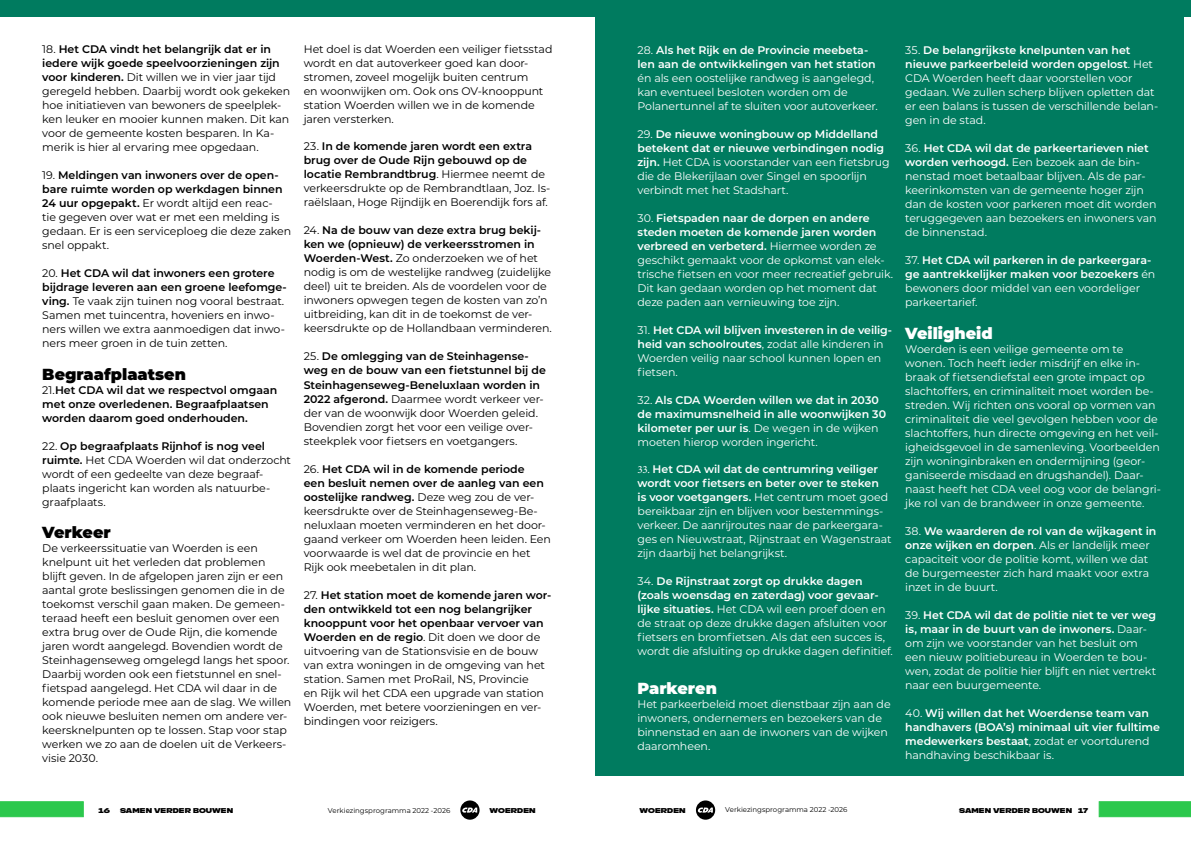
<style>
.page{position:relative;width:1191px;height:842px;background:#fff}
.page>*{position:absolute;margin:0;border:0;box-sizing:border-box;transform-origin:0 0}
.t1{font:900 16px "Montserrat";color:#000}
.t2{font:900 16px "Montserrat";color:#fff}
.t3{font:11px/14px "Montserrat";letter-spacing:-.01em;color:#000}
.t4{font:11px/14px "Montserrat";letter-spacing:-.01em;color:#fff}
.t5{font:600 11px/14px "Montserrat";letter-spacing:-.005em;color:#fff}
.t6{font:600 11px/14px "Montserrat";color:#000}
.t7{font:7px "Montserrat";color:#000}
.t8{font:7px "Rifton Norm";letter-spacing:.015em;color:#000}
.s1{font-weight:600}
.s2{font-weight:400}
.s3{font-family:"Minion Pro"}
</style>
<div class="page">
<svg style="left:460px;top:800px;width:19px;height:20px"></svg>
<svg style="left:462px;top:807px;width:15px;height:6px"></svg>
<svg style="left:0;top:801px;width:84px;height:16px"></svg>
<div style="left:696px;top:800px;width:19px;height:20px;background:#000;border-radius:50%"></div>
<svg style="left:698px;top:807px;width:15px;height:6px"></svg>
<div style="left:1098px;top:801px;width:93px;height:16px;background:#2cc84d;border:1px solid #2cc84d"></div>
<div style="left:0;top:0;width:1191px;height:17px;background:#007b5f"></div>
<div style="left:595px;top:0;width:588px;height:775px;background:#007b5f"></div>
<p class="t3" style="left:42px;top:42px;width:249px">18. <span class="s1">Het CDA vindt het belangrijk dat er in iedere wijk goede speelvoorzieningen zijn voor kinderen.</span> Dit willen we in vier jaar tijd geregeld hebben. Daarbij wordt ook gekeken hoe initiatieven van bewoners de speelplek&shy;ken leuker en mooier kunnen maken. Dit kan voor de gemeente kosten besparen. In Ka&shy;merik is hier al ervaring mee opgedaan.</p>
<p class="t3" style="left:42px;top:168px;width:250px">19. <span class="s1">Meldingen van inwoners over de open&shy;bare ruimte worden op werkdagen binnen 24 uur opgepakt.</span> Er wordt altijd een reac-<br>tie gegeven over wat er met een melding is gedaan. Er is een serviceploeg die deze zaken snel oppakt.</p>
<p class="t3" style="left:42px;top:266px;width:246px">20. <span class="s1">Het CDA wil dat inwoners een grotere bijdrage leveren aan een groene leefomge&shy;ving.</span> Te vaak zijn tuinen nog vooral bestraat.<br>Samen met tuincentra, hoveniers en inwo&shy;ners willen we extra aanmoedigen dat inwo&shy;ners meer groen in de tuin zetten.</p>
<h1 class="t1" style="left:42px;top:362px;width:145px">Begraafplaatsen</h1>
<p class="t6" style="left:42px;top:382px;width:236px"><span class="s2">21.</span>Het CDA wil dat we respectvol omgaan met onze overledenen. Begraafplaatsen worden daarom goed onderhouden.</p>
<p class="t3" style="left:42px;top:438px;width:250px">22. <span class="s1">Op begraafplaats Rijnhof is nog veel ruimte.</span> Het CDA Woerden wil dat onderzocht wordt of een gedeelte van deze begraaf&shy;plaats ingericht kan worden als natuurbe&shy;graafplaats.</p>
<h1 class="t1" style="left:42px;top:520px;width:70px">Verkeer</h1>
<p class="t3" style="left:42px;top:541px;width:250px">De verkeerssituatie van Woerden is een knelpunt uit het verleden dat problemen blijft geven. In de afgelopen jaren zijn er een aantal grote beslissingen genomen die in de toekomst verschil gaan maken. De gemeen&shy;teraad heeft een besluit genomen over een extra brug over de Oude Rijn, die komende jaren wordt aangelegd. Bovendien wordt de Steinhagenseweg omgelegd langs het spoor.<br>Daarbij worden ook een fietstunnel en snel&shy;fietspad aangelegd. Het CDA wil daar in de komende periode mee aan de slag. We willen ook nieuwe besluiten nemen om andere ver&shy;keersknelpunten op te lossen. Stap voor stap werken we zo aan de doelen uit de Verkeers&shy;visie 2030.</p>
<p class="t3" style="left:304px;top:42px;width:250px">Het doel is dat Woerden een veiliger fietsstad wordt en dat autoverkeer goed kan door&shy;stromen, zoveel mogelijk buiten centrum<br>en woonwijken om. Ook ons OV-knooppunt station Woerden willen we in de komende jaren versterken.</p>
<p class="t3" style="left:304px;top:139px;width:248px">23. <span class="s1">In de komende jaren wordt een extra brug over de Oude Rijn gebouwd op de locatie Rembrandtbrug</span>. Hiermee neemt de verkeersdrukte op de Rembrandtlaan, Joz. Is&shy;raëlslaan, Hoge Rijndijk en Boerendijk fors af.</p>
<p class="t3" style="left:304px;top:223px;width:250px">24. <span class="s1">Na de bouw van deze extra brug bekij&shy;ken we (opnieuw) de verkeersstromen in Woerden-West.</span> Zo onderzoeken we of het nodig is om de westelijke randweg (zuidelijke deel) uit te breiden. Als de voordelen voor de inwoners opwegen tegen de kosten van zo’n uitbreiding, kan dit in de toekomst de ver&shy;keersdrukte op de Hollandbaan verminderen.</p>
<p class="t3" style="left:304px;top:349px;width:244px">25. <span class="s1">De omlegging van de Steinhagense&shy;weg en de bouw van een fietstunnel bij de Steinhagenseweg-Beneluxlaan worden in 2022 afgerond.</span> Daarmee wordt verkeer ver&shy;der van de woonwijk door Woerden geleid.<br>Bovendien zorgt het voor een veilige over&shy;steekplek voor fietsers en voetgangers.</p>
<p class="t3" style="left:304px;top:461px;width:249px">26. <span class="s1">Het CDA wil in de komende periode<br>een besluit nemen over de aanleg van een oostelijke randweg.</span> Deze weg zou de ver&shy;keersdrukte over de Steinhagenseweg-Be&shy;neluxlaan moeten verminderen en het door&shy;gaand verkeer om Woerden heen leiden. Een voorwaarde is wel dat de provincie en het Rijk ook meebetalen in dit plan.</p>
<p class="t3" style="left:304px;top:587px;width:249px">27. <span class="s1">Het station moet de komende jaren wor&shy;den ontwikkeld tot een nog belangrijker knooppunt voor het openbaar vervoer van Woerden en de regio</span>. Dit doen we door de uitvoering van de Stationsvisie en de bouw van extra woningen in de omgeving van het station. Samen met ProRail, NS, Provincie<br>en Rijk wil het CDA een upgrade van station Woerden, met betere voorzieningen en ver&shy;bindingen voor reizigers.</p>
<p class="t5" style="left:637px;top:43px;width:240px"><span class="s2">28.</span> Als het Rijk en de Provincie meebeta&shy;len aan de ontwikkelingen van het station</p>
<p class="t4" style="left:637px;top:71px;width:242px">én als een oostelijke randweg is aangelegd, kan eventueel besloten worden om de<br>Polanertunnel af te sluiten voor autoverkeer.</p>
<p class="t4" style="left:637px;top:127px;width:254px">29. <span class="s1">De nieuwe woningbouw op Middelland betekent dat er nieuwe verbindingen nodig zijn.</span> Het CDA is voorstander van een fietsbrug die de Blekerijlaan over Singel en spoorlijn verbindt met het Stadshart.</p>
<p class="t4" style="left:637px;top:211px;width:257px">30. <span class="s1">Fietspaden naar de dorpen en andere steden moeten de komende jaren worden verbreed en verbeterd.</span> Hiermee worden ze geschikt gemaakt voor de opkomst van elek&shy;trische fietsen en voor meer recreatief gebruik.<br>Dit kan gedaan worden op het moment dat deze paden aan vernieuwing toe zijn.</p>
<p class="t4" style="left:637px;top:323px;width:256px">31. <span class="s1">Het CDA wil blijven investeren in de veilig&shy;heid van schoolroutes</span>, zodat alle kinderen in Woerden veilig naar school kunnen lopen en fietsen.</p>
<p class="t5" style="left:637px;top:393px;width:250px"><span class="s2">32.</span> Als CDA Woerden willen we dat in 2030 de maximumsnelheid in alle woonwijken 30 kilometer per uur is<span class="s2">. De wegen in de wijken moeten hierop worden ingericht.</span></p>
<p class="t4" style="left:637px;top:462px;width:256px"><span class="s3">33.</span> <span class="s1">Het CDA wil dat de centrumring veiliger wordt voor fietsers en beter over te steken<br>is voor voetgangers.</span> Het centrum moet goed bereikbaar zijn en blijven voor bestemmings&shy;verkeer. De aanrijroutes naar de parkeergara&shy;ges en Nieuwstraat, Rijnstraat en Wagenstraat zijn daarbij het belangrijkst.</p>
<p class="t4" style="left:637px;top:574px;width:257px">34. <span class="s1">De Rijnstraat zorgt op drukke dagen (zoals woensdag en zaterdag) voor gevaar&shy;lijke situaties.</span> Het CDA wil een proef doen en de straat op deze drukke dagen afsluiten voor fietsers en bromfietsen. Als dat een succes is, wordt die afsluiting op drukke dagen definitief.</p>
<h1 class="t2" style="left:637px;top:676px;width:81px">Parkeren</h1>
<p class="t4" style="left:637px;top:696px;width:255px">Het parkeerbeleid moet dienstbaar zijn aan de inwoners, ondernemers en bezoekers van de binnenstad en aan de inwoners van de wijken daaromheen.</p>
<p class="t4" style="left:905px;top:43px;width:254px">35. <span class="s1">De belangrijkste knelpunten van het nieuwe parkeerbeleid worden opgelost</span>. Het CDA Woerden heeft daar voorstellen voor gedaan. We zullen scherp blijven opletten dat er een balans is tussen de verschillende belan&shy;gen in de stad.</p>
<p class="t4" style="left:905px;top:141px;width:253px">36. <span class="s1">Het CDA wil dat de parkeertarieven niet worden verhoogd.</span> Een bezoek aan de bin&shy;nenstad moet betaalbaar blijven. Als de par&shy;keerinkomsten van de gemeente hoger zijn dan de kosten voor parkeren moet dit worden teruggegeven aan bezoekers en inwoners van de binnenstad.</p>
<p class="t5" style="left:905px;top:253px;width:252px"><span class="s2">37.</span> Het CDA wil parkeren in de parkeergara&shy;ge aantrekkelijker maken voor bezoekers <span class="s2">én bewoners door middel van een voordeliger parkeertarief.</span></p>
<h1 class="t2" style="left:905px;top:322px;width:89px">Veiligheid</h1>
<p class="t4" style="left:905px;top:342px;width:257px">Woerden is een veilige gemeente om te wonen. Toch heeft ieder misdrijf en elke in&shy;braak of fietsendiefstal een grote impact op slachtoffers, en criminaliteit moet worden be&shy;streden. Wij richten ons vooral op vormen van criminaliteit die veel gevolgen hebben voor de slachtoffers, hun directe omgeving en het veil&shy;igheidsgevoel in de samenleving. Voorbeelden zijn woninginbraken en ondermijning (geor&shy;ganiseerde misdaad en drugshandel). Daar&shy;naast heeft het CDA veel oog voor de belangri&shy;jke rol van de brandweer in onze gemeente.</p>
<p class="t4" style="left:905px;top:524px;width:253px">38. <span class="s1">We waarderen de rol van de wijkagent in onze wijken en dorpen</span>. Als er landelijk meer capaciteit voor de politie komt, willen we dat de burgemeester zich hard maakt voor extra inzet in de buurt.</p>
<p class="t4" style="left:905px;top:608px;width:252px">39. <span class="s1">Het CDA wil dat de politie niet te ver weg is, maar in de buurt van de inwoners.</span> Daar&shy;om zijn we voorstander van het besluit om een nieuw politiebureau in Woerden te bou&shy;wen, zodat de politie hier blijft en niet vertrekt naar een buurgemeente.</p>
<p class="t5" style="left:905px;top:706px;width:256px"><span class="s2">40.</span> Wij willen dat het Woerdense team van handhavers (BOA’s) minimaal uit vier fulltime medewerkers bestaat<span class="s2">, zodat er voortdurend handhaving beschikbaar is.</span></p>
<p class="t8" style="left:98px;top:807px;width:13px">16</p>
<p class="t8" style="left:120px;top:807px;width:115px">SAMEN VERDER BOUWEN</p>
<p class="t7" style="left:328px;top:805px;width:124px">Verkiezingsprogramma 2022 -2026</p>
<p class="t8" style="left:489px;top:806px;width:48px">WOERDEN</p>
<p class="t8" style="left:639px;top:806px;width:48px">WOERDEN</p>
<p class="t7" style="left:725px;top:804px;width:124px">Verkiezingsprogramma 2022 -2026</p>
<p class="t8" style="left:959px;top:806px;width:131px">SAMEN VERDER BOUWEN 17</p>
</div>
